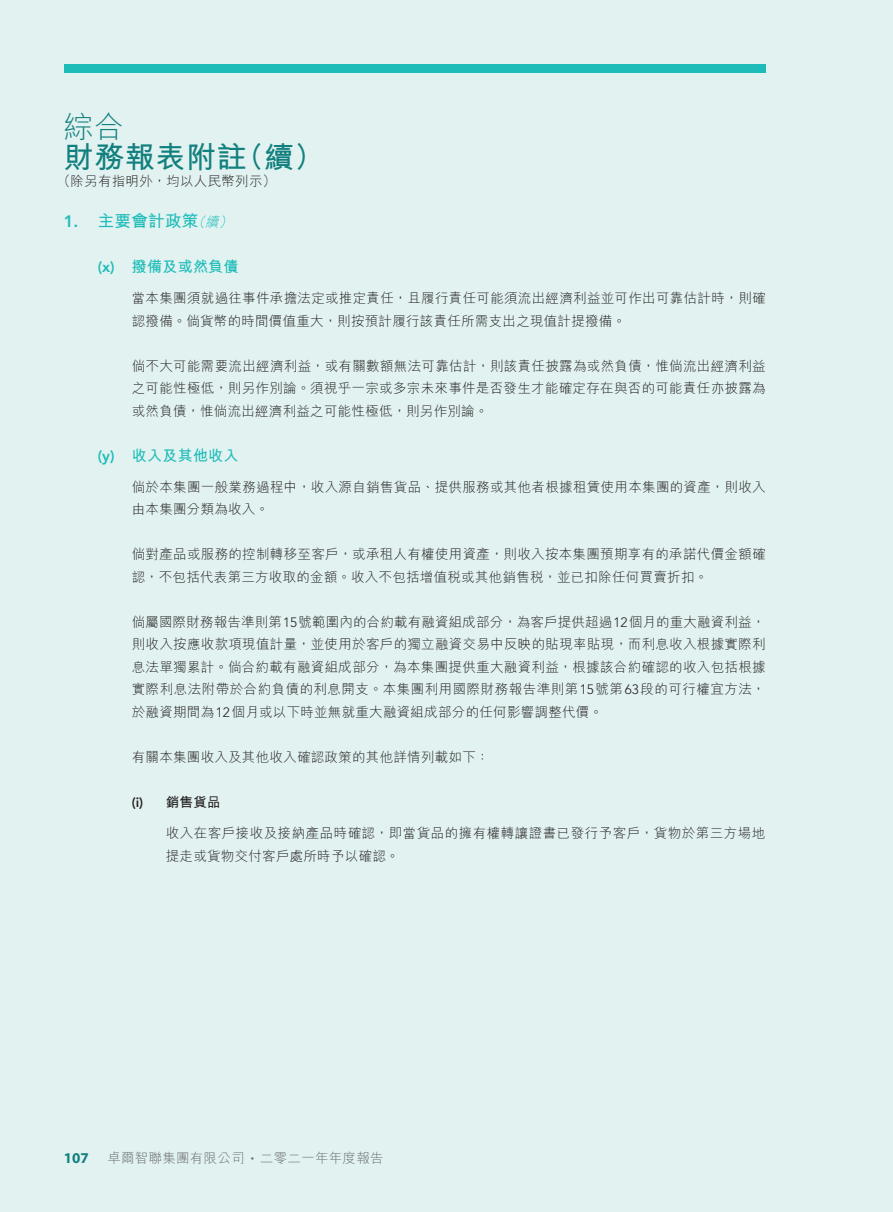
<style>
.page{position:relative;width:893px;height:1212px;background:#e1f2f1}
.page>*{position:absolute;margin:0;border:0;box-sizing:border-box;transform-origin:0 0}
.t1{font:700 30px "M Hei HK";letter-spacing:.02em;color:#12807e}
.t2{font:300 30px "M Hei HK";color:#12807e}
._01_H1{font:700 16.5px "M Hei HK";letter-spacing:.02em;color:#1dbcb8}
._01_H1-2{font:800 16.5px "Avenir LT Std";color:#1dbcb8}
._02_H2{font:700 15px "M Hei HK";letter-spacing:.02em;color:#1dbcb8}
._02_H2-2{font:800 15px "Avenir LT Std";color:#1dbcb8}
.t3{font:700 15px "Myriad Pro";color:#12807e}
._00_txt{font:300 13.5px/22.5px "M Hei HK";letter-spacing:.025em;color:#231f20}
.t4{font:300 13.5px "M Hei HK";letter-spacing:.02em;color:#6c6d70}
._03_H3{font:700 13.5px "M Hei HK";color:#231f20}
._01_H1-3{font:italic 300 13.5px "M Hei HK";color:#1dbcb8}
._03_H3-2{font:800 13.5px "Avenir LT Std";color:#231f20}
.s1{font-family:"Avenir LT Std"}
.s2{font-family:"Myriad Pro"}
</style>
<div class="page">
<div style="left:64px;top:64px;width:701px;height:8px;background:#1dbcb8"></div>
<h1 class="t2" style="left:64px;top:112px;width:62px">綜合</h1>
<h1 class="t1" style="left:64px;top:136px;width:184px">財務報表附註</h1>
<h1 class="t1" style="left:234px;top:136px;width:91px">（續(</h1>
<p class="_00_txt" style="left:57px;top:170px;width:220px">（除另有指明外，均以人民幣列示(</p>
<p class="_01_H1-2" style="left:64px;top:212px;width:16px">1.</p>
<p class="_01_H1" style="left:98px;top:209px;width:102px">主要會計政策</p>
<p class="_01_H1-3" style="left:205px;top:215px;width:18px">續</p>
<p class="_01_H1-3" style="left:192px;top:215px;width:18px">（</p>
<p class="_01_H1-3" style="left:219px;top:215px;width:18px">(</p>
<p class="_02_H2-2" style="left:98px;top:258px;width:18px">)x(</p>
<p class="_02_H2-2" style="left:98px;top:447px;width:18px">)y(</p>
<p class="_02_H2" style="left:132px;top:256px;width:108px">撥備及或然負債</p>
<p class="_00_txt" style="left:132px;top:287px;width:635px">當本集團須就過往事件承擔法定或推定責任，且履行責任可能須流出經濟利益並可作出可靠估計時，則確認撥備。倘貨幣的時間價值重大，則按預計履行該責任所需支出之現值計提撥備。</p>
<p class="_00_txt" style="left:132px;top:354px;width:635px;text-align:justify">倘不大可能需要流出經濟利益，或有關數額無法可靠估計，則該責任披露為或然負債，惟倘流出經濟利益之可能性極低，則另作別論。須視乎一宗或多宗未來事件是否發生才能確定存在與否的可能責任亦披露為或然負債，惟倘流出經濟利益之可能性極低，則另作別論。</p>
<p class="_02_H2" style="left:132px;top:444px;width:108px">收入及其他收入</p>
<p class="_00_txt" style="left:132px;top:475px;width:635px">倘於本集團一般業務過程中，收入源自銷售貨品、提供服務或其他者根據租賃使用本集團的資產，則收入由本集團分類為收入。</p>
<p class="_00_txt" style="left:132px;top:543px;width:635px">倘對產品或服務的控制轉移至客戶，或承租人有權使用資產，則收入按本集團預期享有的承諾代價金額確認，不包括代表第三方收取的金額。收入不包括增值稅或其他銷售稅，並已扣除任何買賣折扣。</p>
<p class="_00_txt" style="left:132px;top:610px;width:635px;text-align:justify">倘屬國際財務報告準則第<span class="s1">15</span>號範圍內的合約載有融資組成部分，為客戶提供超過<span class="s1">12</span>個月的重大融資利益，則收入按應收款項現值計量，並使用於客戶的獨立融資交易中反映的貼現率貼現，而利息收入根據實際利息法單獨累計。倘合約載有融資組成部分，為本集團提供重大融資利益，根據該合約確認的收入包括根據實際利息法附帶於合約負債的利息開支。本集團利用國際財務報告準則第<span class="s1">15</span>號第<span class="s1">63</span>段的可行權宜方法，於融資期間為<span class="s1">12</span>個月或以下時並無就重大融資組成部分的任何影響調整代價。</p>
<p class="_00_txt" style="left:132px;top:745px;width:359px">有關本集團收入及其他收入確認政策的其他詳情列載如下：</p>
<p class="_03_H3" style="left:166px;top:792px;width:56px">銷售貨品</p>
<p class="_03_H3-2" style="left:132px;top:794px;width:13px">)i(</p>
<p class="_00_txt" style="left:166px;top:821px;width:601px">收入在客戶接收及接納產品時確認，即當貨品的擁有權轉讓證書已發行予客戶，貨物於第三方場地提走或貨物交付客戶處所時予以確認。</p>
<p class="t3" style="left:64px;top:1148px;width:26px">107</p>
<p class="t4" style="left:107px;top:1151px;width:278px">卓爾智聯集團有限公司 <span class="s2">•</span> 二零二一年年度報告</p>
</div>
